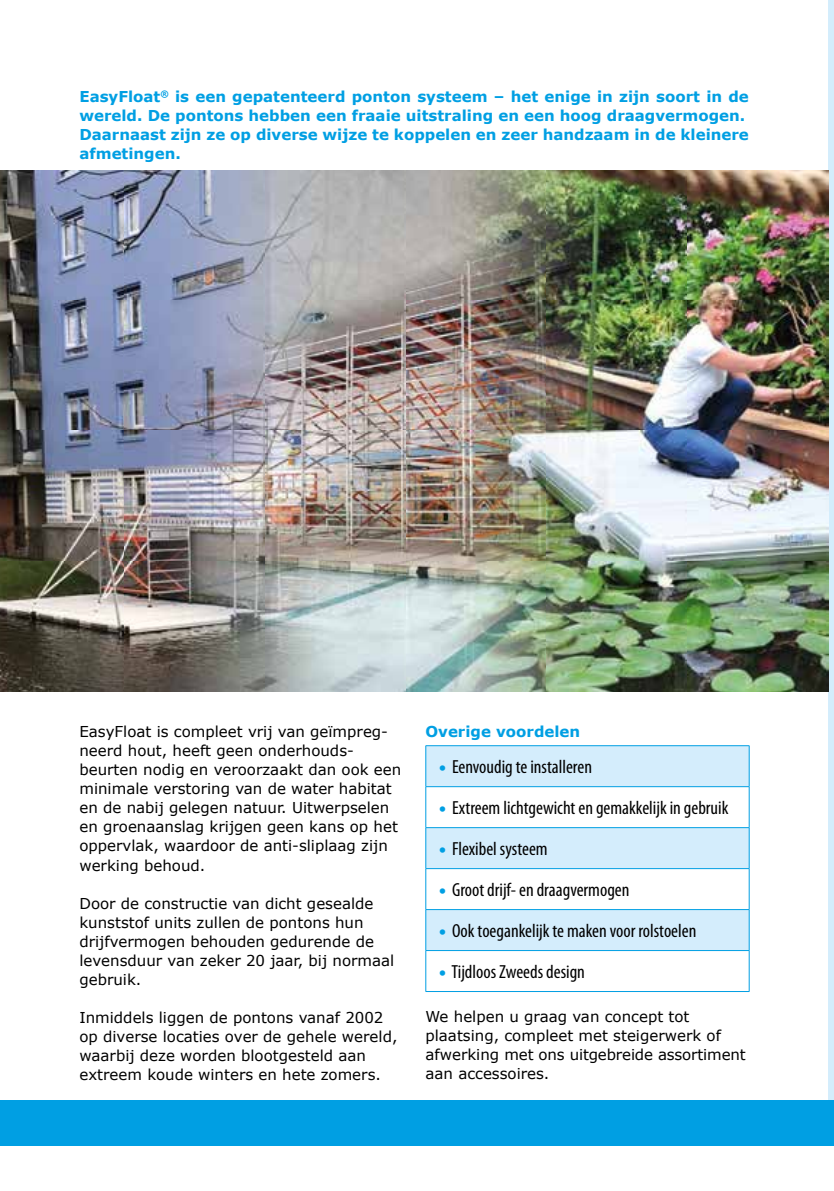
<style>
.page{position:relative;width:834px;height:1191px;background:#fff}
.page>*{position:absolute;margin:0;border:0;box-sizing:border-box;transform-origin:0 0}
.t1{font:condensed 19px "Myriad Pro";color:#000}
.t2{font:15px/19px "Verdana";color:#000}
.t3{font:700 15px/19px "Verdana";color:#009fe3}
.s1{font-weight:900;font-stretch:normal;color:#009fe3}
</style>
<div class="page">
<div style="left:828px;top:0;width:5px;height:1100px;background:#d4edfc"></div>
<div style="left:0;top:1100px;width:833px;height:45px;background:#009fe3"></div>
<img style="left:0;top:170px;width:828px;height:522px">
<svg style="left:426px;top:746px;width:322px;height:204px;fill:#d4edfc"></svg>
<hr style="left:425px;top:745px;width:324px;height:1px;background:#009fe3">
<hr style="left:425px;top:746px;width:1px;height:40px;background:#009fe3">
<hr style="left:748px;top:746px;width:1px;height:40px;background:#009fe3">
<hr style="left:425px;top:786px;width:324px;height:1px;background:#009fe3">
<hr style="left:425px;top:787px;width:1px;height:40px;background:#009fe3">
<hr style="left:748px;top:787px;width:1px;height:40px;background:#009fe3">
<hr style="left:425px;top:827px;width:324px;height:1px;background:#009fe3">
<hr style="left:425px;top:828px;width:1px;height:40px;background:#009fe3">
<hr style="left:748px;top:828px;width:1px;height:40px;background:#009fe3">
<hr style="left:425px;top:868px;width:324px;height:1px;background:#009fe3">
<hr style="left:425px;top:869px;width:1px;height:40px;background:#009fe3">
<hr style="left:748px;top:869px;width:1px;height:40px;background:#009fe3">
<hr style="left:425px;top:909px;width:324px;height:1px;background:#009fe3">
<hr style="left:425px;top:910px;width:1px;height:40px;background:#009fe3">
<hr style="left:748px;top:910px;width:1px;height:40px;background:#009fe3">
<hr style="left:425px;top:950px;width:324px;height:1px;background:#009fe3">
<hr style="left:425px;top:951px;width:1px;height:40px;background:#009fe3">
<hr style="left:748px;top:951px;width:1px;height:40px;background:#009fe3">
<hr style="left:425px;top:991px;width:324px;height:1px;background:#009fe3">
<p class="t3" style="left:79px;top:87px;width:671px">EasyFloat<sup>®</sup> is een gepatenteerd ponton systeem – het enige in zijn soort in de wereld. De pontons hebben een fraaie uitstraling en een hoog draagvermogen.<br>Daarnaast zijn ze op diverse wijze te koppelen en zeer handzaam in de kleinere afmetingen.</p>
<p class="t2" style="left:79px;top:722px;width:323px">EasyFloat is compleet vrij van geïmpreg&shy;neerd hout, heeft geen onderhouds&shy;beurten nodig en veroorzaakt dan ook een minimale verstoring van de water habitat en de nabij gelegen natuur. Uitwerpselen en groenaanslag krijgen geen kans op het oppervlak, waardoor de anti-sliplaag zijn werking behoud.</p>
<p class="t2" style="left:79px;top:893px;width:316px">Door de constructie van dicht gesealde kunststof units zullen de pontons hun drijfvermogen behouden gedurende de levensduur van zeker 20 jaar, bij normaal gebruik.</p>
<p class="t2" style="left:79px;top:1007px;width:319px">Inmiddels liggen de pontons vanaf 2002 op diverse locaties over de gehele wereld, waarbij deze worden blootgesteld aan extreem koude winters en hete zomers.</p>
<p class="t3" style="left:425px;top:722px;width:156px">Overige voordelen</p>
<p class="t1" style="left:439px;top:755px;width:154px"><span class="s1">•</span> Eenvoudig te installeren</p>
<p class="t1" style="left:439px;top:796px;width:291px"><span class="s1">•</span> Extreem lichtgewicht en gemakkelijk in gebruik</p>
<p class="t1" style="left:439px;top:837px;width:110px"><span class="s1">•</span> Flexibel systeem</p>
<p class="t1" style="left:439px;top:878px;width:192px"><span class="s1">•</span> Groot drijf- en draagvermogen</p>
<p class="t1" style="left:439px;top:919px;width:259px"><span class="s1">•</span> Ook toegankelijk te maken voor rolstoelen</p>
<p class="t1" style="left:439px;top:960px;width:147px"><span class="s1">•</span> Tijdloos Zweeds design</p>
<p class="t2" style="left:425px;top:1007px;width:322px">We helpen u graag van concept tot plaatsing, compleet met steigerwerk of afwerking met ons uitgebreide assortiment aan accessoires.</p>
</div>
